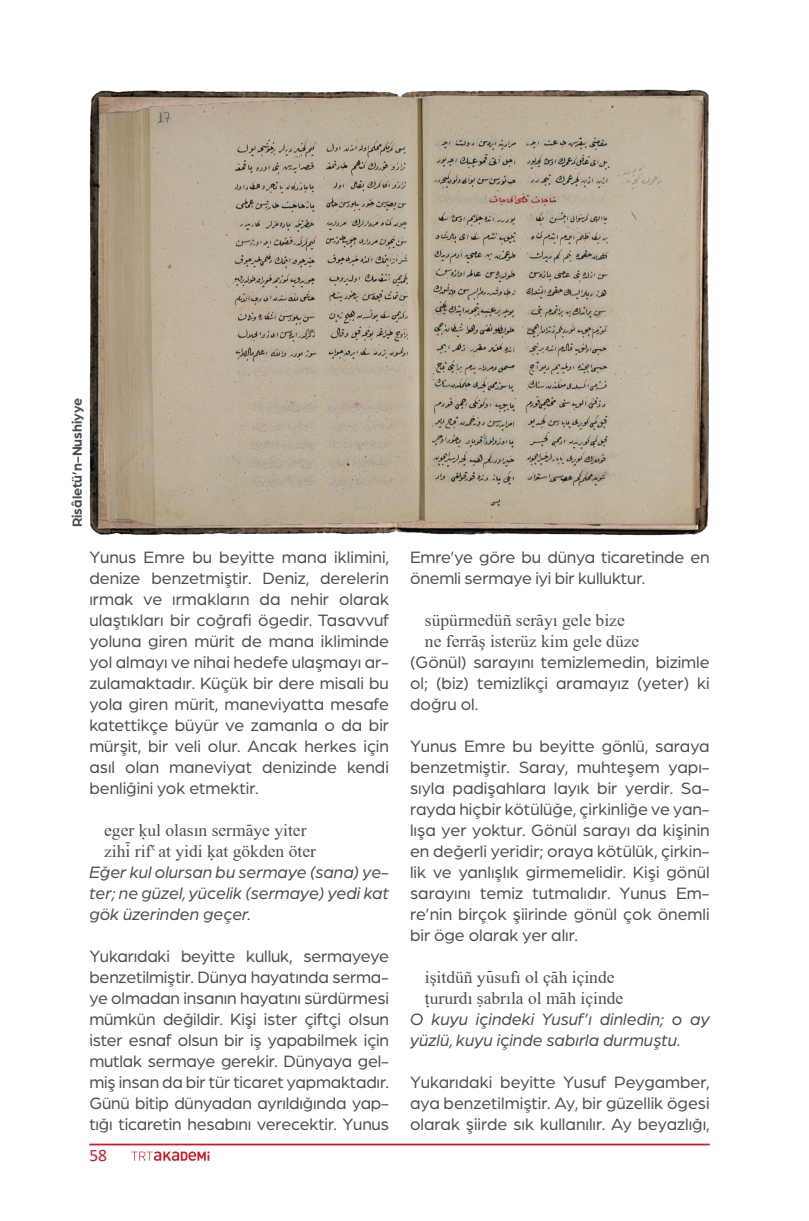
<style>
.page{position:relative;width:809px;height:1221px;background:#fff}
.page>*{position:absolute;margin:0;border:0;box-sizing:border-box;transform-origin:0 0}
.t1{font:17.5px/21px "Arboria";color:#4b4c4d;text-align:justify}
.t2{font:17.5px/21px "Oktay New Transkripsiyon";color:#4b4c4d}
.t3{font:italic 17.5px/21px "Arboria";color:#4b4c4d;text-align:justify}
.t4{font:17.5px "Calibri";color:#d7171f}
.t5{font:700 14px "Arboria";color:#4b4c4d}
</style>
<div class="page">
<svg style="left:131px;top:1151px;width:78px;height:9px"></svg>
<hr style="left:89px;top:1143px;width:620px;height:2px;background:#d7171f">
<img style="left:89px;top:89px;width:620px;height:447px">
<p class="t5" style="left:67px;top:527px;width:131px;rotate:-90deg">Risâletü’n-Nushiyye</p>
<p class="t1" style="left:89px;top:545px;width:301px">Yunus Emre bu beyitte mana iklimini, denize benzetmiştir. Deniz, derelerin ırmak ve ırmakların da nehir olarak ulaştıkları bir coğrafi ögedir. Tasavvuf yoluna giren mürit de mana ikliminde yol almayı ve nihai hedefe ulaşmayı ar&shy;zulamaktadır. Küçük bir dere misali bu yola giren mürit, maneviyatta mesafe katettikçe büyür ve zamanla o da bir mürşit, bir veli olur. Ancak herkes için asıl olan maneviyat denizinde kendi benliğini yok etmektir.</p>
<p class="t2" style="left:104px;top:819px;width:213px">eger úul olasın sermÀye yiter zihì rifèat yidi úat gökden öter</p>
<p class="t3" style="left:89px;top:860px;width:301px">Eğer kul olursan bu sermaye (sana) ye&shy;ter; ne güzel, yücelik (sermaye) yedi kat gök üzerinden geçer.</p>
<p class="t1" style="left:89px;top:944px;width:301px">Yukarıdaki beyitte kulluk, sermayeye benzetilmiştir. Dünya hayatında serma&shy;ye olmadan insanın hayatını sürdürmesi mümkün değildir. Kişi ister çiftçi olsun ister esnaf olsun bir iş yapabilmek için mutlak sermaye gerekir. Dünyaya gel&shy;miş insan da bir tür ticaret yapmaktadır.<br>Günü bitip dünyadan ayrıldığında yap&shy;tığı ticaretin hesabını verecektir. Yunus</p>
<p class="t4" style="left:89px;top:1142px;width:19px">58</p>
<p class="t1" style="left:410px;top:545px;width:301px">Emre’ye göre bu dünya ticaretinde en önemli sermaye iyi bir kulluktur.</p>
<p class="t2" style="left:425px;top:609px;width:216px">süpürmedüñ serÀyı gele bize ne ferrÀş isterüz kim gele düze</p>
<p class="t1" style="left:410px;top:650px;width:301px">(Gönül) sarayını temizlemedin, bizimle ol; (biz) temizlikçi aramayız (yeter) ki doğru ol.</p>
<p class="t1" style="left:410px;top:734px;width:301px">Yunus Emre bu beyitte gönlü, saraya benzetmiştir. Saray, muhteşem yapı&shy;sıyla padişahlara layık bir yerdir. Sa&shy;rayda hiçbir kötülüğe, çirkinliğe ve yan&shy;lışa yer yoktur. Gönül sarayı da kişinin en değerli yeridir; oraya kötülük, çirkin&shy;lik ve yanlışlık girmemelidir. Kişi gönül sarayını temiz tutmalıdır. Yunus Em&shy;re’nin birçok şiirinde gönül çok önemli bir öge olarak yer alır.</p>
<p class="t2" style="left:425px;top:966px;width:200px">işitdüñ yÿsufı ol çÀh içinde ùururdı ãabrıla ol mÀh içinde</p>
<p class="t3" style="left:410px;top:1007px;width:301px">O kuyu içindeki Yusuf’ı dinledin; o ay yüzlü, kuyu içinde sabırla durmuştu.</p>
<p class="t1" style="left:410px;top:1070px;width:301px">Yukarıdaki beyitte Yusuf Peygamber, aya benzetilmiştir. Ay, bir güzellik ögesi olarak şiirde sık kullanılır. Ay beyazlığı,</p>
</div>
